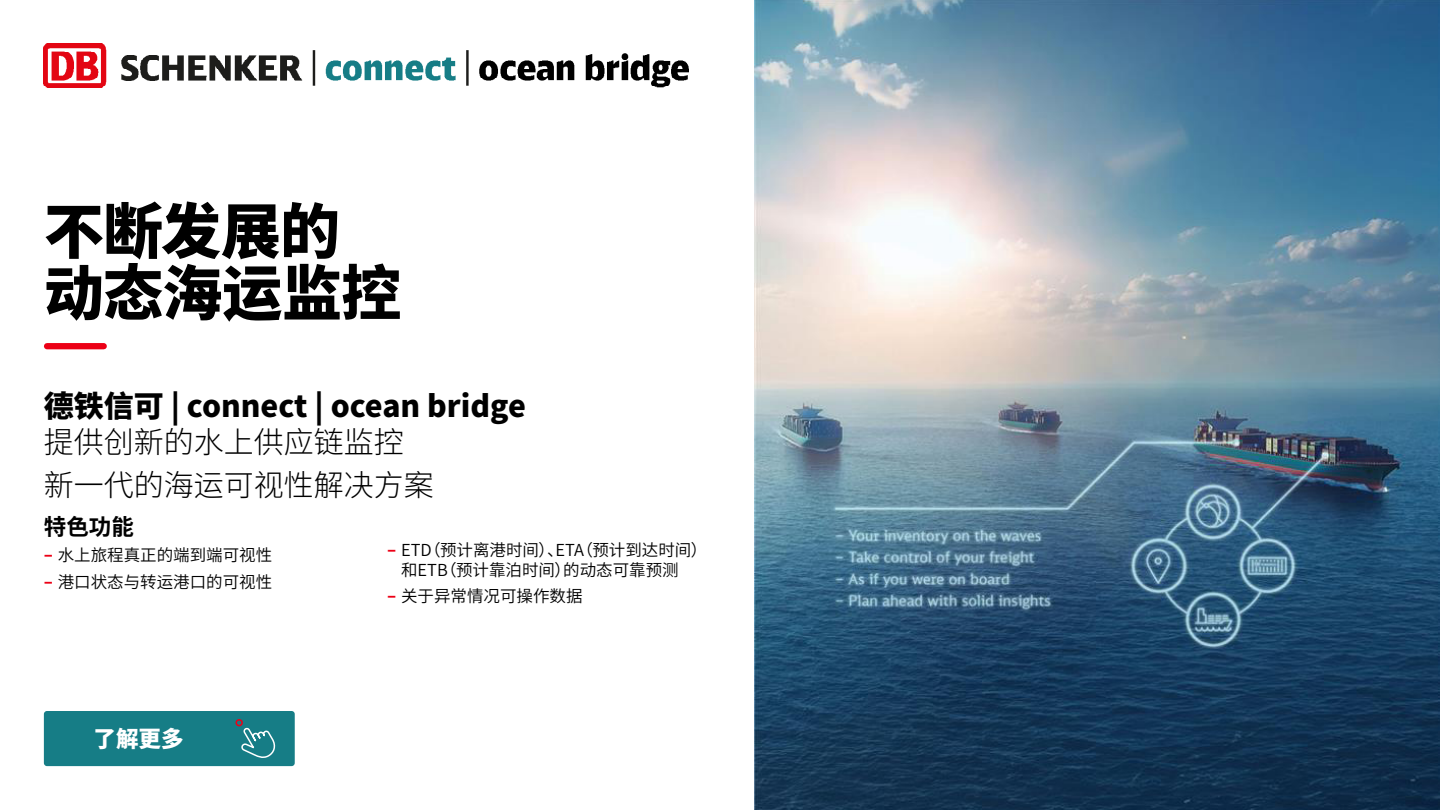
<style>
.page{position:relative;width:1440px;height:810px;background:#fff}
.page>*{position:absolute;margin:0;border:0;box-sizing:border-box;transform-origin:0 0}
.t1{font:800 60px/61.9px "Source Han Sans SC";letter-spacing:-.015em;color:#000}
.t2{font:300 30px/42.4px "Source Han Sans SC";color:#000}
.t3{font:800 30px "Source Han Sans SC";color:#000}
.t4{font:700 22.5px "Source Han Sans SC";color:#000}
.t5{font:800 22.5px "Source Han Sans SC";color:#fff}
.t6{font:16.5px/19.8px "Source Han Sans SC";color:#000}
.s1{font-family:"DB Neo Sans";font-weight:700;font-size:15.75px;color:#ec0016}
</style>
<div class="page">
<div style="left:47px;top:343px;width:57px;height:6px;background:#ec0016"></div>
<img style="left:44px;top:44px;width:644px;height:44px">
<div style="left:44px;top:711px;width:251px;height:55px;background:#167d86;border-radius:3px"></div>
<svg style="left:240px;top:726px;width:36px;height:32px"></svg>
<div style="left:235px;top:719px;width:8px;height:7px;border:2px solid #ec0016;border-radius:50%"></div>
<img style="left:755px;top:0;width:685px;height:810px">
<h1 class="t1" style="left:44px;top:202px;width:359px">不断发展的动态海运监控</h1>
<h2 class="t3" style="left:44px;top:389px;width:484px">德铁信可 | connect | ocean bridge</h2>
<h2 class="t2" style="left:44px;top:422px;width:392px">提供创新的水上供应链监控新一代的海运可视性解决方案</h2>
<h3 class="t4" style="left:44px;top:514px;width:91px">特色功能</h3>
<p class="t6" style="left:44px;top:546px;width:230px"><span class="s1">–</span> 水上旅程真正的端到端可视性</p>
<p class="t6" style="left:44px;top:572px;width:230px"><span class="s1">–</span> 港口状态与转运港口的可视性</p>
<h3 class="t5" style="left:94px;top:726px;width:91px">了解更多</h3>
<p class="t6" style="left:401px;top:541px;width:308px;text-indent:-14px"><span class="s1">–</span> ETD（预计离港时间）、ETA（预计到达时间）和ETB（预计靠泊时间）的动态可靠预测</p>
<p class="t6" style="left:387px;top:587px;width:197px"><span class="s1">–</span> 关于异常情况可操作数据</p>
</div>
